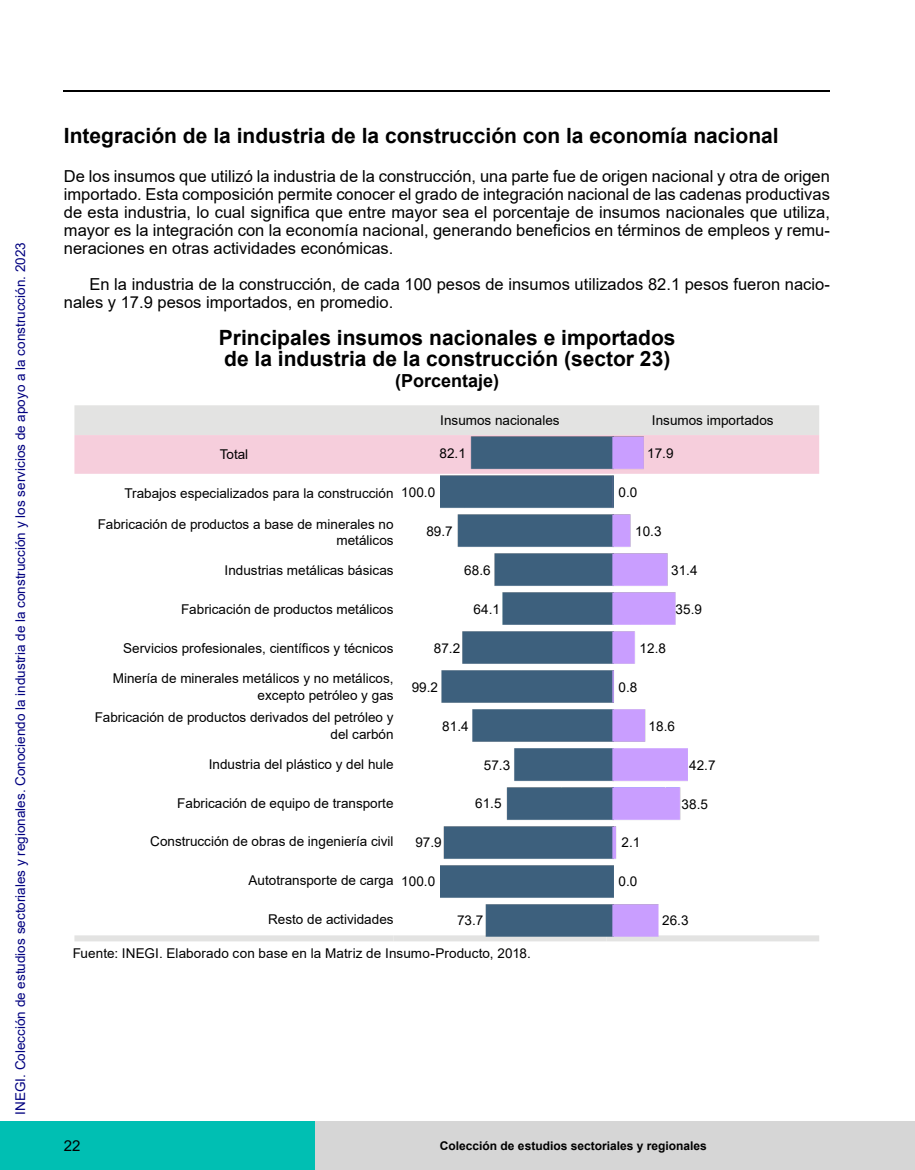
<style>
.page{position:relative;width:915px;height:1170px;background:#fff}
.page>*{position:absolute;margin:0;border:0;box-sizing:border-box;transform-origin:0 0}
.t1{font:700 21px/21px "Arial";color:#000}
.t2{font:700 18px "Arial";color:#000}
.t3{font:16.5px/18px "Arial";color:#000;text-align:justify}
.t4{font:15px "Arial";color:#000}
.t5{font:13.5px/16.5px "Arial";color:#000;text-align:right}
.t6{font:13.5px "Arial";color:#000080}
.t7{font:700 12px "Arial";color:#000}
</style>
<div class="page">
<hr style="left:63px;top:90px;width:767px;height:2px;background:#000">
<div style="left:315px;top:1121px;width:599px;height:48px;background:#d6d6d6"></div>
<div style="left:0;top:1121px;width:315px;height:48px;background:#00bfb3"></div>
<svg style="left:74px;top:405px;width:744px;height:69px;background:#ecd9df"></svg>
<div style="left:74px;top:935px;width:319px;height:6px;background:#e3e3e2"></div>
<div style="left:393px;top:935px;width:213px;height:6px;background:#e3e3e2"></div>
<div style="left:606px;top:935px;width:212px;height:6px;background:#e3e3e2"></div>
<img style="left:440px;top:436px;width:246px;height:500px">
<p class="t6" style="left:11px;top:1114px;width:873px;rotate:-90deg">INEGI. Colección de estudios sectoriales y regionales. Conociendo la industria de la construcción y los servicios de apoyo a la construcción. 2023</p>
<h1 class="t1" style="left:64px;top:125px;width:716px">Integración de la industria de la construcción con la economía nacional</h1>
<p class="t3" style="left:64px;top:167px;width:767px">De los insumos que utilizó la industria de la construcción, una parte fue de origen nacional y otra de origen importado. Esta composición permite conocer el grado de integración nacional de las cadenas productivas de esta industria, lo cual significa que entre mayor sea el porcentaje de insumos nacionales que utiliza, mayor es la integración con la economía nacional, generando beneficios en términos de empleos y remu&shy;neraciones en otras actividades económicas.</p>
<p class="t3" style="left:64px;top:275px;width:767px;text-indent:26px">En la industria de la construcción, de cada 100 pesos de insumos utilizados 82.1 pesos fueron nacio&shy;nales y 17.9 pesos importados, en promedio.</p>
<h1 class="t1" style="left:219px;top:327px;width:458px">Principales insumos nacionales e importados de la industria de la construcción (sector 23)</h1>
<h2 class="t2" style="left:395px;top:368px;width:106px">(Porcentaje)</h2>
<p class="t5" style="left:220px;top:446px;width:30px">Total</p>
<p class="t5" style="left:124px;top:485px;width:270px">Trabajos especializados para la construcción</p>
<p class="t5" style="left:98px;top:515px;width:297px">Fabricación de productos a base de minerales no metálicos</p>
<p class="t5" style="left:224px;top:562px;width:170px">Industrias metálicas básicas</p>
<p class="t5" style="left:181px;top:601px;width:214px">Fabricación de productos metálicos</p>
<p class="t5" style="left:123px;top:639px;width:272px">Servicios profesionales, científicos y técnicos</p>
<p class="t5" style="left:113px;top:670px;width:282px">Minería de minerales metálicos y no metálicos, excepto petróleo y gas</p>
<p class="t5" style="left:95px;top:709px;width:300px">Fabricación de productos derivados del petróleo y del carbón</p>
<p class="t5" style="left:209px;top:756px;width:186px">Industria del plástico y del hule</p>
<p class="t5" style="left:177px;top:794px;width:218px">Fabricación de equipo de transporte</p>
<p class="t5" style="left:150px;top:833px;width:245px">Construcción de obras de ingeniería civil</p>
<p class="t5" style="left:248px;top:872px;width:146px">Autotransporte de carga</p>
<p class="t5" style="left:268px;top:910px;width:127px">Resto de actividades</p>
<p class="t5" style="left:440px;top:412px;width:121px">Insumos nacionales</p>
<p class="t5" style="left:651px;top:412px;width:123px">Insumos importados</p>
<p class="t5" style="left:439px;top:445px;width:28px">82.1</p>
<p class="t5" style="left:647px;top:445px;width:28px">17.9</p>
<p class="t5" style="left:401px;top:484px;width:35px">100.0</p>
<p class="t5" style="left:618px;top:484px;width:20px">0.0</p>
<p class="t5" style="left:426px;top:523px;width:28px">89.7</p>
<p class="t5" style="left:635px;top:523px;width:28px">10.3</p>
<p class="t5" style="left:464px;top:562px;width:28px">68.6</p>
<p class="t5" style="left:671px;top:562px;width:28px">31.4</p>
<p class="t5" style="left:473px;top:600px;width:28px">64.1</p>
<p class="t5" style="left:675px;top:600px;width:28px">35.9</p>
<p class="t5" style="left:433px;top:639px;width:28px">87.2</p>
<p class="t5" style="left:639px;top:639px;width:28px">12.8</p>
<p class="t5" style="left:411px;top:678px;width:28px">99.2</p>
<p class="t5" style="left:618px;top:678px;width:20px">0.8</p>
<p class="t5" style="left:442px;top:717px;width:28px">81.4</p>
<p class="t5" style="left:648px;top:717px;width:28px">18.6</p>
<p class="t5" style="left:483px;top:756px;width:28px">57.3</p>
<p class="t5" style="left:689px;top:756px;width:28px">42.7</p>
<p class="t5" style="left:475px;top:795px;width:28px">61.5</p>
<p class="t5" style="left:681px;top:795px;width:28px">38.5</p>
<p class="t5" style="left:415px;top:834px;width:28px">97.9</p>
<p class="t5" style="left:621px;top:834px;width:20px">2.1</p>
<p class="t5" style="left:401px;top:873px;width:35px">100.0</p>
<p class="t5" style="left:618px;top:873px;width:20px">0.0</p>
<p class="t5" style="left:457px;top:912px;width:28px">73.7</p>
<p class="t5" style="left:662px;top:912px;width:28px">26.3</p>
<p class="t5" style="left:73px;top:944px;width:459px">Fuente: INEGI. Elaborado con base en la Matriz de Insumo-Producto, 2018.</p>
<p class="t4" style="left:64px;top:1135px;width:18px">22</p>
<p class="t7" style="left:440px;top:1137px;width:268px">Colección de estudios sectoriales y regionales</p>
</div>
